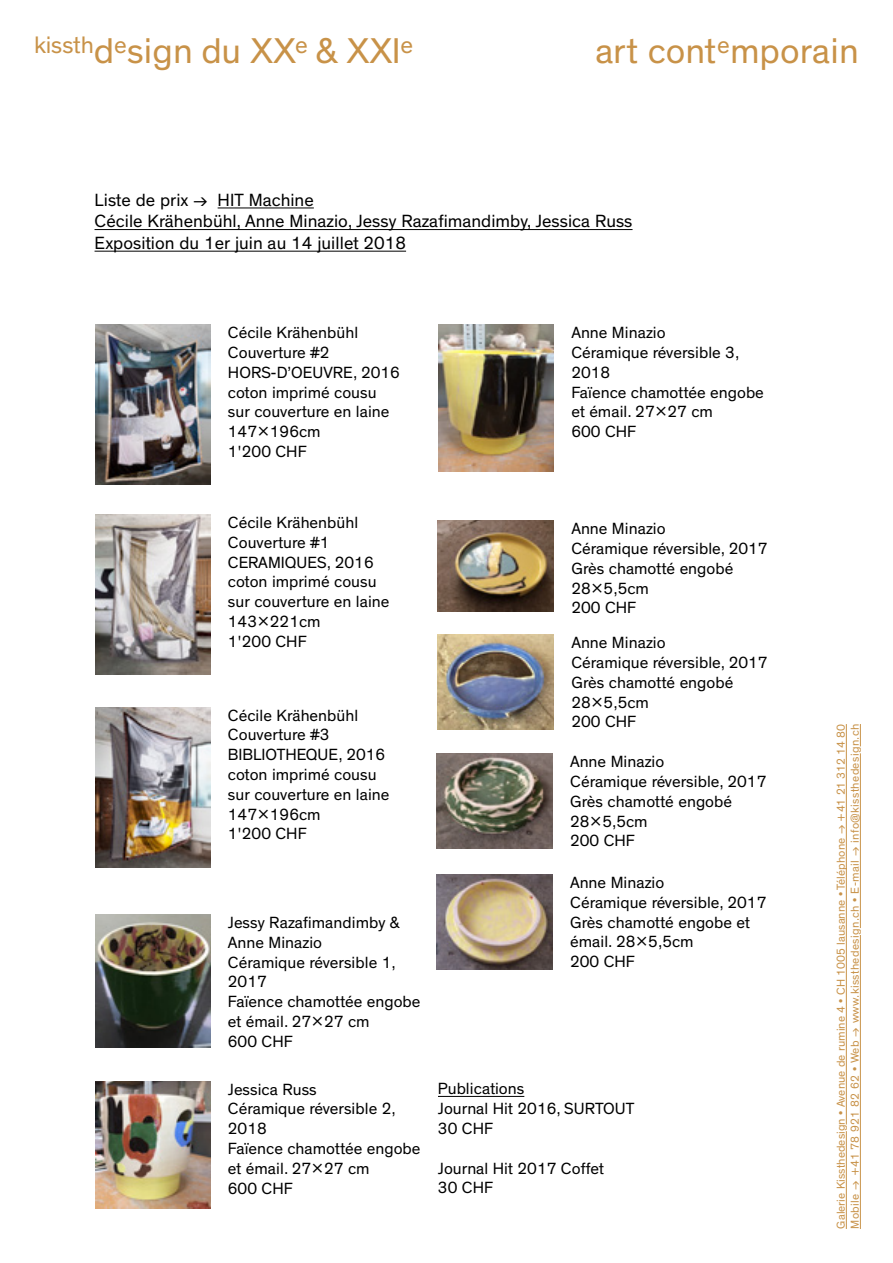
<style>
.page{position:relative;width:893px;height:1263px;background:#fff}
.page>*{position:absolute;margin:0;border:0;box-sizing:border-box;transform-origin:0 0}
.t1{font:36.45px "Theinhardt";letter-spacing:.005em;color:#c89248}
.t2{font:18px/21.6px "Theinhardt";color:#000}
.t3{font:16.5px/19.8px "Theinhardt";color:#000}
.t4{font:11.7px/14.1px "Theinhardt";letter-spacing:.005em;color:#c89248}
</style>
<div class="page">
<hr style="left:218px;top:208px;width:96px;height:1px;background:#000">
<hr style="left:95px;top:229px;width:537px;height:1px;background:#000">
<hr style="left:95px;top:251px;width:311px;height:1px;background:#000">
<hr style="left:846px;top:1131px;width:1px;height:98px;background:#c89248">
<hr style="left:846px;top:724px;width:1px;height:400px;background:#c89248">
<hr style="left:860px;top:935px;width:1px;height:294px;background:#c89248">
<hr style="left:860px;top:753px;width:1px;height:175px;background:#c89248">
<svg style="left:860px;top:724px;width:1px;height:22px"></svg>
<img style="left:95px;top:325px;width:115px;height:160px">
<img style="left:95px;top:514px;width:115px;height:160px">
<img style="left:95px;top:707px;width:115px;height:160px">
<img style="left:95px;top:914px;width:115px;height:133px">
<img style="left:439px;top:325px;width:115px;height:147px">
<img style="left:438px;top:521px;width:116px;height:90px">
<img style="left:438px;top:635px;width:116px;height:94px">
<hr style="left:438px;top:1096px;width:86px;height:1px;background:#000">
<img style="left:437px;top:754px;width:116px;height:94px">
<img style="left:437px;top:874px;width:116px;height:95px">
<img style="left:95px;top:1081px;width:115px;height:127px">
<h1 class="t1" style="left:34px;top:30px;width:381px"><sup>kissth</sup>d<sup>e</sup>sign du XX<sup>e</sup> &amp; XXI<sup>e</sup></h1>
<h1 class="t1" style="left:595px;top:30px;width:265px">art cont<sup>e</sup>mporain</h1>
<p class="t2" style="left:95px;top:189px;width:539px">Liste de prix → HIT Machine<br>Cécile Krähenbühl, Anne Minazio, Jessy Razafimandimby, Jessica Russ<br>Exposition du 1er juin au 14 juillet 2018</p>
<p class="t3" style="left:228px;top:323px;width:174px">Cécile Krähenbühl<br>Couverture #2<br>HORS-D’OEUVRE, 2016 coton imprimé cousu sur couverture en laine<br>147x196cm<br>1'200 CHF</p>
<p class="t3" style="left:571px;top:323px;width:194px">Anne Minazio<br>Céramique réversible 3,<br>2018<br>Faïence chamottée engobe et émail. 27x27 cm<br>600 CHF</p>
<p class="t3" style="left:228px;top:513px;width:163px">Cécile Krähenbühl<br>Couverture #1<br>CERAMIQUES, 2016 coton imprimé cousu sur couverture en laine<br>143x221cm<br>1'200 CHF</p>
<p class="t3" style="left:228px;top:706px;width:163px">Cécile Krähenbühl<br>Couverture #3<br>BIBLIOTHEQUE, 2016 coton imprimé cousu sur couverture en laine<br>147x196cm<br>1'200 CHF</p>
<p class="t3" style="left:228px;top:913px;width:194px">Jessy Razafimandimby &amp;<br>Anne Minazio<br>Céramique réversible 1,<br>2017<br>Faïence chamottée engobe et émail. 27x27 cm<br>600 CHF</p>
<p class="t3" style="left:228px;top:1079px;width:194px">Jessica Russ<br>Céramique réversible 2,<br>2018<br>Faïence chamottée engobe et émail. 27x27 cm<br>600 CHF</p>
<p class="t3" style="left:571px;top:519px;width:198px">Anne Minazio<br>Céramique réversible, 2017<br>Grès chamotté engobé<br>28x5,5cm<br>200 CHF</p>
<p class="t3" style="left:571px;top:633px;width:198px">Anne Minazio<br>Céramique réversible, 2017<br>Grès chamotté engobé<br>28x5,5cm<br>200 CHF</p>
<p class="t3" style="left:570px;top:752px;width:198px">Anne Minazio<br>Céramique réversible, 2017<br>Grès chamotté engobé<br>28x5,5cm<br>200 CHF</p>
<p class="t3" style="left:570px;top:873px;width:198px">Anne Minazio<br>Céramique réversible, 2017<br>Grès chamotté engobe et émail. 28x5,5cm<br>200 CHF</p>
<p class="t3" style="left:438px;top:1079px;width:198px">Publications<br>Journal Hit 2016, SURTOUT<br>30 CHF</p>
<p class="t3" style="left:438px;top:1158px;width:168px">Journal Hit 2017 Coffet<br>30 CHF</p>
<p class="t4" style="left:834px;top:1229px;width:506px;rotate:-90deg">Galerie Kissthedesign • Avenue de rumine 4 • CH 1005 lausanne • Téléphone → +41 21 312 14 80<br>Mobile → +41 78 921 82 62 • Web → www.kissthedesign.ch • E-mail → info@kissthedesign.ch</p>
</div>
